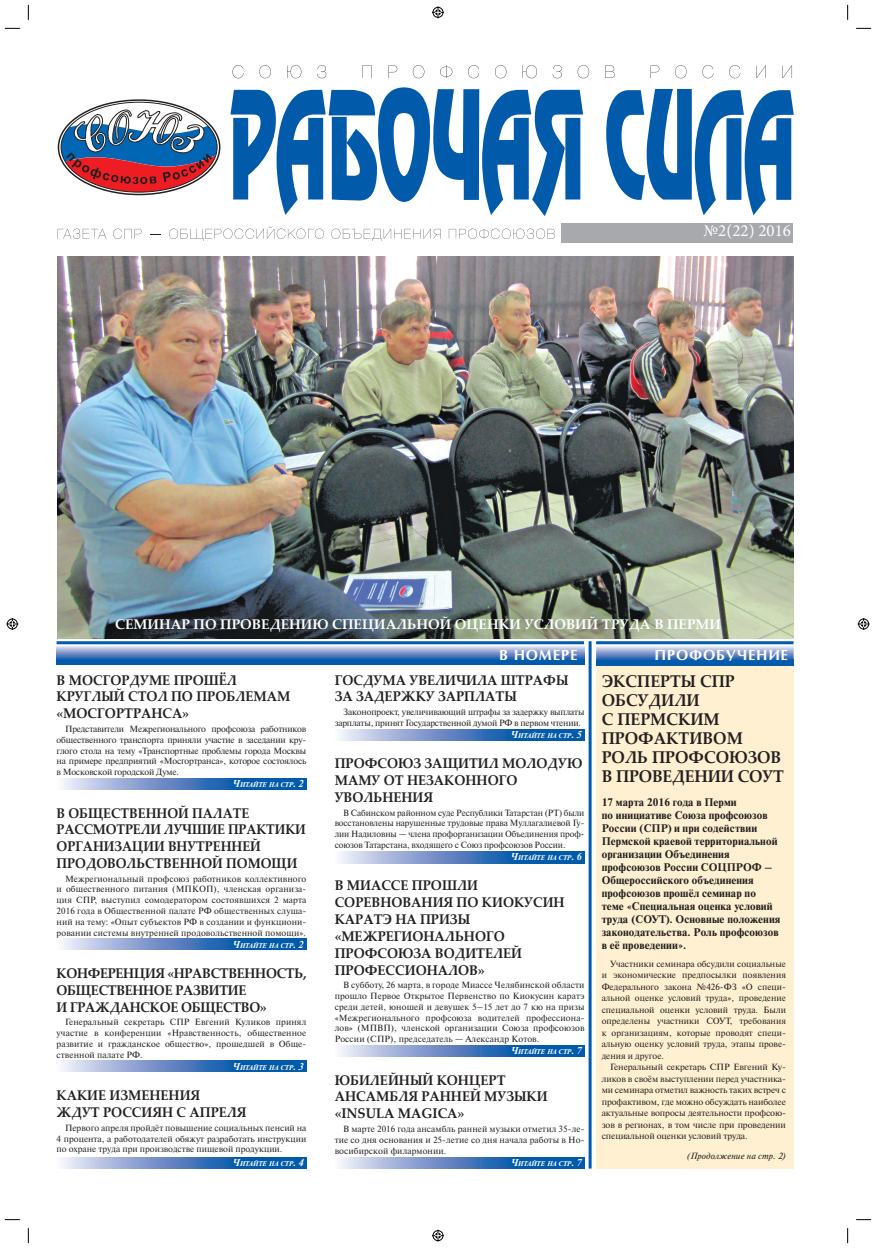
<style>
.page{position:relative;width:876px;height:1248px;background:#fff}
.page>*{position:absolute;margin:0;border:0;box-sizing:border-box;transform-origin:0 0}
.t1{font:700 17px/19px "Palatino Linotype";color:#231f20;scale:.95 1}
.t2{font:17px "Minion Pro";color:#fff}
.t3{font:700 14px/16.8px "Palatino Linotype";color:#231f20;scale:.95 1}
.t4{font:700 14px/16.8px "Palatino Linotype";color:#231f20;scale:.93 1}
.t5{font:700 14px/16.8px "Palatino Linotype";letter-spacing:-.02em;color:#231f20;scale:.94 1}
.t6{font:700 14px "Palatino Linotype";color:#fff}
.t7{font:700 14px "Opium New";letter-spacing:.05em;color:#fff}
.t8{font:700 11px/13px "Newton C";letter-spacing:.01em;color:#231f20}
.t9{font:9px/10.8px "Newton C";color:#231f20;text-align:justify}
.t10{font:9px/10.8px "Newton C";letter-spacing:-.02em;color:#231f20}
.t11{font:italic 9px "Newton C";letter-spacing:.01em;color:#231f20}
.t12{font:italic 700 7px "Newton C";color:#fff}
.s1{font-size:10px}
</style>
<div class="page">
<svg style="left:606px;top:89px;width:188px;height:126px"></svg>
<svg style="left:230px;top:87px;width:353px;height:129px"></svg>
<svg style="left:232px;top:65px;width:12px;height:13px"></svg>
<svg style="left:259px;top:65px;width:12px;height:13px"></svg>
<svg style="left:287px;top:65px;width:14px;height:13px"></svg>
<svg style="left:317px;top:65px;width:9px;height:13px"></svg>
<svg style="left:362px;top:65px;width:10px;height:13px"></svg>
<svg style="left:388px;top:65px;width:9px;height:13px"></svg>
<svg style="left:413px;top:65px;width:11px;height:13px"></svg>
<svg style="left:440px;top:65px;width:12px;height:13px"></svg>
<svg style="left:468px;top:65px;width:11px;height:13px"></svg>
<svg style="left:495px;top:65px;width:11px;height:13px"></svg>
<svg style="left:523px;top:65px;width:14px;height:13px"></svg>
<svg style="left:553px;top:65px;width:9px;height:13px"></svg>
<svg style="left:578px;top:65px;width:11px;height:13px"></svg>
<svg style="left:605px;top:65px;width:10px;height:13px"></svg>
<svg style="left:651px;top:65px;width:8px;height:8px"></svg>
<svg style="left:675px;top:65px;width:11px;height:13px"></svg>
<svg style="left:702px;top:65px;width:11px;height:13px"></svg>
<svg style="left:729px;top:65px;width:11px;height:13px"></svg>
<svg style="left:756px;top:65px;width:10px;height:13px"></svg>
<svg style="left:783px;top:65px;width:9px;height:13px"></svg>
<svg style="left:58px;top:229px;width:48px;height:10px"></svg>
<svg style="left:113px;top:229px;width:29px;height:10px"></svg>
<svg style="left:169px;top:226px;width:155px;height:15px"></svg>
<svg style="left:331px;top:229px;width:110px;height:12px"></svg>
<svg style="left:449px;top:229px;width:106px;height:10px"></svg>
<div style="left:561px;top:223px;width:232px;height:19px;background:#a8a9ad"></div>
<div style="left:58px;top:99px;width:162px;height:96px;border:2px solid #231f20;border-radius:50%"></div>
<svg style="left:61px;top:108px;width:156px;height:84px"></svg>
<svg style="left:62px;top:778px;width:244px;height:11px;background:#5989c3"></svg>
<img style="left:58px;top:256px;width:736px;height:382px">
<svg style="left:340px;top:851px;width:244px;height:12px;background:#5988c3"></svg>
<svg style="left:340px;top:1045px;width:244px;height:11px;background:#5988c3"></svg>
<svg style="left:340px;top:1157px;width:244px;height:11px;background:#5988c3"></svg>
<svg style="left:340px;top:729px;width:244px;height:11px;background:#5988c3"></svg>
<svg style="left:62px;top:1157px;width:244px;height:11px;background:#5989c3"></svg>
<svg style="left:62px;top:938px;width:244px;height:11px;background:#5989c3"></svg>
<svg style="left:62px;top:1060px;width:244px;height:11px;background:#5989c3"></svg>
<svg style="left:57px;top:644px;width:527px;height:20px;background:#6b94c9"></svg>
<hr style="left:57px;top:641px;width:527px;height:3px;background:#015aaa">
<div style="left:596px;top:660px;width:198px;height:508px;background:#fef0d0"></div>
<svg style="left:596px;top:646px;width:198px;height:14px;background:#839fcf"></svg>
<div style="left:596px;top:660px;width:198px;height:5px;background:#015aaa"></div>
<hr style="left:596px;top:641px;width:197px;height:3px;background:#015aaa">
<hr style="left:589px;top:641px;width:3px;height:527px;background:#015aaa">
<svg style="left:5px;top:28px;width:15px;height:1px"></svg>
<svg style="left:856px;top:28px;width:15px;height:1px"></svg>
<svg style="left:5px;top:1219px;width:15px;height:1px"></svg>
<svg style="left:856px;top:1219px;width:15px;height:1px"></svg>
<svg style="left:28px;top:5px;width:1px;height:15px"></svg>
<svg style="left:28px;top:1228px;width:1px;height:14px"></svg>
<svg style="left:847px;top:5px;width:1px;height:15px"></svg>
<svg style="left:847px;top:1228px;width:1px;height:14px"></svg>
<svg style="left:432px;top:6px;width:12px;height:12px"></svg>
<svg style="left:432px;top:1229px;width:12px;height:12px"></svg>
<svg style="left:6px;top:618px;width:12px;height:12px"></svg>
<svg style="left:858px;top:618px;width:12px;height:12px"></svg>
<h1 class="t2" style="left:703px;top:219px;width:89px">№2(22) 2016</h1>
<h2 class="t6" style="left:115px;top:614px;width:607px">СЕМИНАР ПО ПРОВЕДЕНИЮ СПЕЦИАЛЬНОЙ ОЦЕНКИ УСЛОВИЙ ТРУДА В ПЕРМИ</h2>
<h2 class="t7" style="left:499px;top:646px;width:80px">В НОМЕРЕ</h2>
<h2 class="t7" style="left:655px;top:646px;width:135px">ПРОФОБУЧЕНИЕ</h2>
<h1 class="t1" style="left:602px;top:671px;width:193px">ЭКСПЕРТЫ СПР<br>ОБСУДИЛИ<br>С ПЕРМСКИМ<br>ПРОФАКТИВОМ<br>РОЛЬ ПРОФСОЮЗОВ<br>В ПРОВЕДЕНИИ СОУТ</h1>
<p class="t8" style="left:602px;top:795px;width:180px">17 марта 2016 года в Перми<br>по инициативе Союза профсоюзов<br>России (СПР) и при содействии<br>Пермской краевой территориальной организации Объединения профсоюзов России СОЦПРОФ –<br>Общероссийского объединения профсоюзов прошёл семинар по теме «Специальная оценка условий труда (СОУТ). Основные положения законодательства. Роль профсоюзов в её проведении».</p>
<p class="t9" style="left:602px;top:957px;width:186px;line-height:11.5px;text-indent:9px">Участники семинара обсудили социальные и экономические предпосылки появления Федерального закона №426-ФЗ «О специ&shy;альной оценке условий труда», проведение специальной оценки условий труда. Были определены участники СОУТ, требования к организациям, которые проводят специ&shy;альную оценку условий труда, этапы прове&shy;дения и другое.</p>
<p class="t9" style="left:602px;top:1061px;width:186px;line-height:11.5px;text-indent:9px">Генеральный секретарь СПР Евгений Ку&shy;ликов в своём выступлении перед участника&shy;ми семинара отметил важность таких встреч с профактивом, где можно обсуждать наиболее актуальные вопросы деятельности профсою&shy;зов в регионах, в том числе при проведении специальной оценки условий труда.</p>
<p class="t11" style="left:687px;top:1150px;width:100px">(Продолжение на стр. 2)</p>
<h2 class="t3" style="left:57px;top:671px;width:248px">В МОСГОРДУМЕ ПРОШЁЛ<br>КРУГЛЫЙ СТОЛ ПО ПРОБЛЕМАМ «МОСГОРТРАНСА»</h2>
<p class="t9" style="left:57px;top:723px;width:251px;text-indent:9px">Представители Межрегионального профсоюза работников общественного транспорта приняли участие в заседании кру&shy;глого стола на тему «Транспортные проблемы города Москвы на примере предприятий «Мосгортранса», которое состоялось в Московской городской Думе.</p>
<p class="t12" style="left:233px;top:780px;width:72px"><span class="s1">Ч</span>ИТАЙТЕ НА СТР<span class="s1">. 2</span></p>
<h2 class="t4" style="left:57px;top:803px;width:270px">В ОБЩЕСТВЕННОЙ ПАЛАТЕ<br>РАССМОТРЕЛИ ЛУЧШИЕ ПРАКТИКИ<br>ОРГАНИЗАЦИИ ВНУТРЕННЕЙ<br>ПРОДОВОЛЬСТВЕННОЙ ПОМОЩИ</h2>
<p class="t9" style="left:57px;top:873px;width:251px;text-indent:9px">Межрегиональный профсоюз работников коллективного и общественного питания (МПКОП), членская организа&shy;ция СПР, выступил сомодератором состоявшихся 2 марта 2016 года в Общественной палате РФ общественных слуша&shy;ний на тему: «Опыт субъектов РФ в создании и функциони&shy;ровании системы внутренней продовольственной помощи».</p>
<p class="t12" style="left:233px;top:941px;width:72px"><span class="s1">Ч</span>ИТАЙТЕ НА СТР<span class="s1">. 2</span></p>
<h2 class="t5" style="left:57px;top:964px;width:267px">КОНФЕРЕНЦИЯ «НРАВСТВЕННОСТЬ,<br>ОБЩЕСТВЕННОЕ РАЗВИТИЕ<br>И ГРАЖДАНСКОЕ ОБЩЕСТВО»</h2>
<p class="t9" style="left:57px;top:1016px;width:251px;text-indent:9px">Генеральный секретарь СПР Евгений Куликов принял участие в конференции «Нравственность, общественное развитие и гражданское общество», прошедшей в Обще&shy;ственной палате РФ.</p>
<p class="t12" style="left:233px;top:1063px;width:72px"><span class="s1">Ч</span>ИТАЙТЕ НА СТР<span class="s1">. 3</span></p>
<h2 class="t3" style="left:57px;top:1086px;width:202px">КАКИЕ ИЗМЕНЕНИЯ<br>ЖДУТ РОССИЯН С АПРЕЛЯ</h2>
<p class="t9" style="left:57px;top:1122px;width:251px;text-indent:9px">Первого апреля пройдёт повышение социальных пенсий на 4 процента, а работодателей обяжут разработать инструкции по охране труда при производстве пищевой продукции.</p>
<p class="t12" style="left:233px;top:1159px;width:72px"><span class="s1">Ч</span>ИТАЙТЕ НА СТР<span class="s1">. 4</span></p>
<h2 class="t3" style="left:335px;top:671px;width:248px">ГОСДУМА УВЕЛИЧИЛА ШТРАФЫ<br>ЗА ЗАДЕРЖКУ ЗАРПЛАТЫ</h2>
<p class="t10" style="left:335px;top:706px;width:251px;text-indent:9px">Законопроект, увеличивающий штрафы за задержку выплаты зарплаты, принят Государственной думой РФ в первом чтении.</p>
<p class="t12" style="left:511px;top:731px;width:72px"><span class="s1">Ч</span>ИТАЙТЕ НА СТР<span class="s1">. 5</span></p>
<h2 class="t3" style="left:335px;top:754px;width:262px">ПРОФСОЮЗ ЗАЩИТИЛ МОЛОДУЮ<br>МАМУ ОТ НЕЗАКОННОГО<br>УВОЛЬНЕНИЯ</h2>
<p class="t9" style="left:335px;top:807px;width:251px;text-indent:9px">В Сабинском районном суде Республики Татарстан (РТ) были восстановлены нарушенные трудовые права Муллагалиевой Гу&shy;лии Надиловны — члена профорганизации Объединения проф&shy;союзов Татарстана, входящего с Союз профсоюзов России.</p>
<p class="t12" style="left:511px;top:853px;width:72px"><span class="s1">Ч</span>ИТАЙТЕ НА СТР<span class="s1">. 6</span></p>
<h2 class="t3" style="left:335px;top:876px;width:244px">В МИАССЕ ПРОШЛИ<br>СОРЕВНОВАНИЯ ПО КИОКУСИН<br>КАРАТЭ НА ПРИЗЫ «МЕЖРЕГИОНАЛЬНОГО<br>ПРОФСОЮЗА ВОДИТЕЛЕЙ<br>ПРОФЕССИОНАЛОВ»</h2>
<p class="t9" style="left:335px;top:979px;width:251px;text-indent:9px">В субботу, 26 марта, в городе Миассе Челябинской области прошло Первое Открытое Первенство по Киокусин каратэ среди детей, юношей и девушек 5–15 лет до 7 кю на призы «Межрегионального профсоюза водителей профессиона&shy;лов» (МПВП), членской организации Союза профсоюзов России (СПР), председатель — Александр Котов.</p>
<p class="t12" style="left:511px;top:1047px;width:72px"><span class="s1">Ч</span>ИТАЙТЕ НА СТР<span class="s1">. 7</span></p>
<h2 class="t3" style="left:335px;top:1070px;width:226px">ЮБИЛЕЙНЫЙ КОНЦЕРТ<br>АНСАМБЛЯ РАННЕЙ МУЗЫКИ «INSULA MAGICA»</h2>
<p class="t9" style="left:335px;top:1123px;width:251px;text-indent:9px">В марте 2016 года ансамбль ранней музыки отметил 35-ле&shy;тие со дня основания и 25-летие со дня начала работы в Но&shy;восибирской филармонии.</p>
<p class="t12" style="left:511px;top:1159px;width:72px"><span class="s1">Ч</span>ИТАЙТЕ НА СТР<span class="s1">. 7</span></p>
</div>
